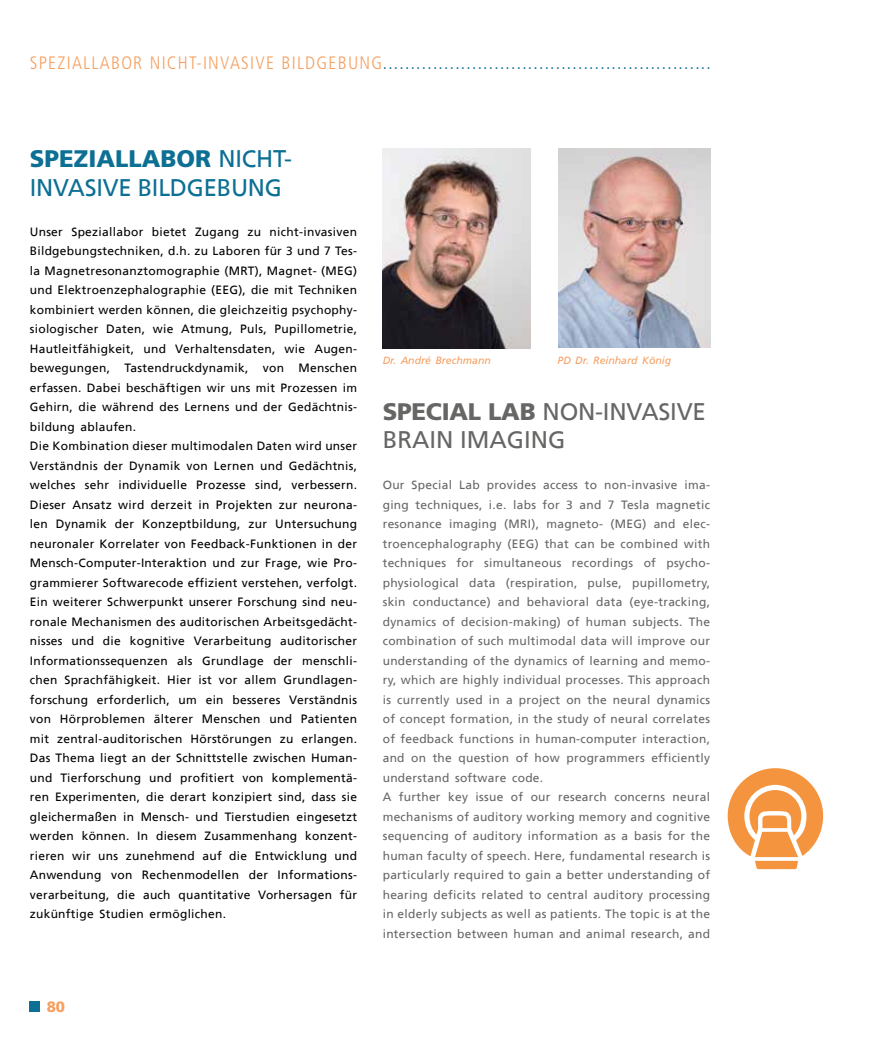
<style>
.page{position:relative;width:893px;height:1063px;background:#fff}
.page>*{position:absolute;margin:0;border:0;box-sizing:border-box;transform-origin:0 0}
.t1{font:24px/28.8px "Frutiger";letter-spacing:-.01em;color:#0c6f93}
.t2{font:24px/28.8px "Frutiger";color:#666665}
.t3{font:300 condensed 18px "Frutiger";letter-spacing:.07em;color:#0c6f93}
.t4{font:900 15px "Frutiger";color:#f59f61}
.t5{font:12px/19.5px "Frutiger";letter-spacing:.025em;color:#000}
.t6{font:12px/19.5px "Frutiger";letter-spacing:.025em;color:#666665}
.t7{font:italic 10.5px "Frutiger";color:#f59f61}
.s1{color:#f59f61}
.s2{font-weight:900}
</style>
<div class="page">
<div style="left:30px;top:1002px;width:10px;height:10px;background:#0c6f93"></div>
<img style="left:558px;top:149px;width:152px;height:199px">
<img style="left:383px;top:149px;width:148px;height:200px">
<svg style="left:728px;top:768px;width:95px;height:101px"></svg>
<h2 class="t3" style="left:30px;top:52px;width:682px"><span class="s1">SPEZIALLABOR NICHT-INVASIVE BILDGEBUNG</span>...........................................................</h2>
<h1 class="t1" style="left:30px;top:146px;width:264px"><span class="s2">SPEZIALLABOR</span> NICHT-<br>INVASIVE BILDGEBUNG</h1>
<p class="t5" style="left:30px;top:223px;width:329px">Unser Speziallabor bietet Zugang zu nicht-invasiven Bildgebungstechniken, d.h. zu Laboren für 3 und 7 Tes&shy;la Magnetresonanztomographie (MRT), Magnet- (MEG) und Elektroenzephalographie (EEG), die mit Techniken kombiniert werden können, die gleichzeitig psychophy&shy;siologischer Daten, wie Atmung, Puls, Pupillometrie, Hautleitfähigkeit, und Verhaltensdaten, wie Augen&shy;bewegungen, Tastendruckdynamik, von Menschen erfassen. Dabei beschäftigen wir uns mit Prozessen im Gehirn, die während des Lernens und der Gedächtnis&shy;bildung ablaufen.<br>Die Kombination dieser multimodalen Daten wird unser Verständnis der Dynamik von Lernen und Gedächtnis, welches sehr individuelle Prozesse sind, verbessern.<br>Dieser Ansatz wird derzeit in Projekten zur neurona&shy;len Dynamik der Konzeptbildung, zur Untersuchung neuronaler Korrelater von Feedback-Funktionen in der Mensch-Computer-Interaktion und zur Frage, wie Pro&shy;grammierer Softwarecode effizient verstehen, verfolgt.<br>Ein weiterer Schwerpunkt unserer Forschung sind neu&shy;ronale Mechanismen des auditorischen Arbeitsgedächt&shy;nisses und die kognitive Verarbeitung auditorischer Informationssequenzen als Grundlage der menschli&shy;chen Sprachfähigkeit. Hier ist vor allem Grundlagen&shy;forschung erforderlich, um ein besseres Verständnis von Hörproblemen älterer Menschen und Patienten mit zentral-auditorischen Hörstörungen zu erlangen.<br>Das Thema liegt an der Schnittstelle zwischen Human&shy;und Tierforschung und profitiert von komplementä&shy;ren Experimenten, die derart konzipiert sind, dass sie gleichermaßen in Mensch- und Tierstudien eingesetzt werden können. In diesem Zusammenhang konzent&shy;rieren wir uns zunehmend auf die Entwicklung und Anwendung von Rechenmodellen der Informations&shy;verarbeitung, die auch quantitative Vorhersagen für zukünftige Studien ermöglichen.</p>
<p class="t4" style="left:47px;top:998px;width:20px">80</p>
<p class="t7" style="left:383px;top:355px;width:110px">Dr. André Brechmann</p>
<p class="t7" style="left:557px;top:355px;width:115px">PD Dr. Reinhard König</p>
<h1 class="t2" style="left:383px;top:398px;width:325px"><span class="s2">SPECIAL LAB</span> NON-INVASIVE<br>BRAIN IMAGING</h1>
<p class="t6" style="left:383px;top:476px;width:329px">Our Special Lab provides access to non-invasive ima&shy;ging techniques, i.e. labs for 3 and 7 Tesla magnetic resonance imaging (MRI), magneto- (MEG) and elec&shy;troencephalography (EEG) that can be combined with techniques for simultaneous recordings of psycho&shy;physiological data (respiration, pulse, pupillometry, skin conductance) and behavioral data (eye-tracking, dynamics of decision-making) of human subjects. The combination of such multimodal data will improve our understanding of the dynamics of learning and memo&shy;ry, which are highly individual processes. This approach is currently used in a project on the neural dynamics of concept formation, in the study of neural correlates of feedback functions in human-computer interaction, and on the question of how programmers efficiently understand software code.<br>A further key issue of our research concerns neural mechanisms of auditory working memory and cognitive sequencing of auditory information as a basis for the human faculty of speech. Here, fundamental research is particularly required to gain a better understanding of hearing deficits related to central auditory processing in elderly subjects as well as patients. The topic is at the intersection between human and animal research, and</p>
</div>
